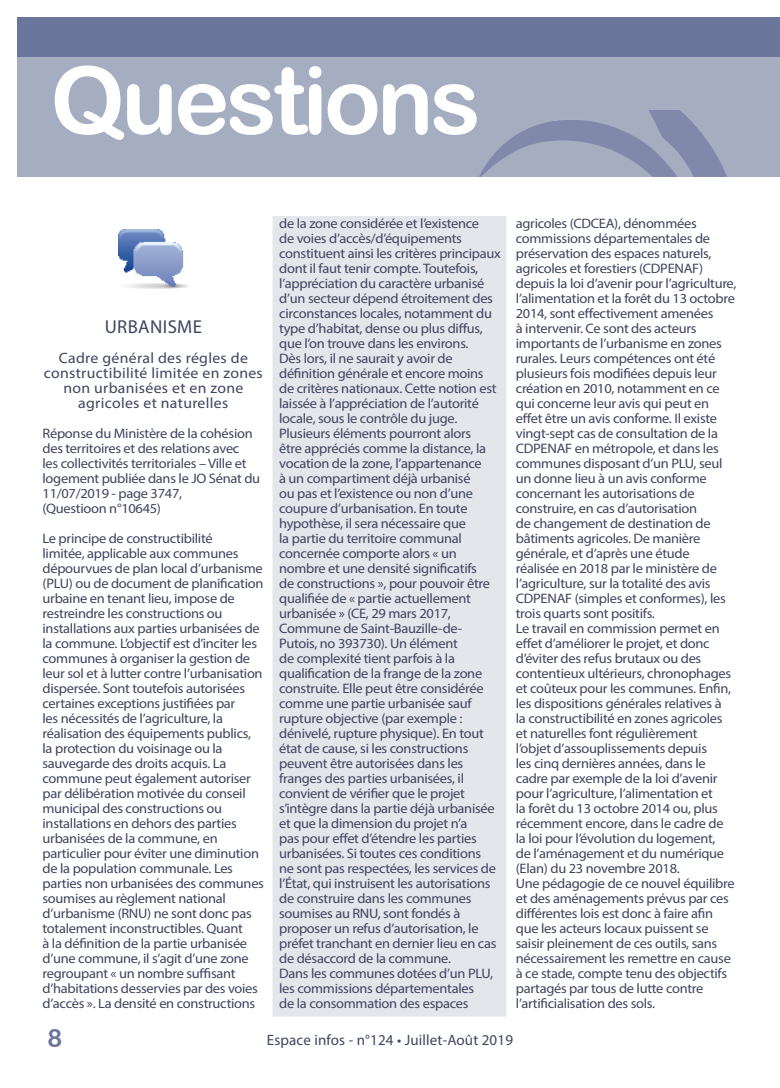
<style>
.page{position:relative;width:780px;height:1088px;background:#fff}
.page>*{position:absolute;margin:0;border:0;box-sizing:border-box;transform-origin:0 0}
.t1{font:93.75px "Arial Rounded MT Bold";letter-spacing:-.04em;color:#fff}
.t2{font:25px "Arial Rounded MT Bold";color:#6c769c}
.Questions_Réponses_t{font:18.75px "Myriad Pro";letter-spacing:.02em;color:#3e455f}
.Questions_Réponses_t-2{font:15px/15px "Myriad Pro";letter-spacing:.02em;color:#3e455f;text-align:center;scale:1.05 1}
.Questions_Réponses_t-3{font:15px "Myriad Pro";letter-spacing:.02em;color:#3e455f}
.Questions_Réponses_t-4{font:13.75px/15px "Myriad Pro";letter-spacing:-.02em;color:#3e455f;scale:1.05 1}
</style>
<div class="page">
<div style="left:271px;top:215px;width:236px;height:803px;background:#e4e6ec;border:1px solid #fff"></div>
<div style="left:18px;top:57px;width:762px;height:120px;background:#a5aec1"></div>
<div style="left:18px;top:18px;width:762px;height:39px;background:#6b769c"></div>
<img style="left:118px;top:230px;width:70px;height:59px">
<img style="left:479px;top:111px;width:248px;height:66px">
<p class="t1" style="left:50px;top:45px;width:432px">Questions</p>
<p class="Questions_Réponses_t" style="left:105px;top:315px;width:99px">URBANISME</p>
<p class="Questions_Réponses_t-2" style="left:44px;top:350px;width:210px">Cadre général des régles de constructibilité limitée en zones non urbanisées et en zone agricoles et naturelles</p>
<p class="Questions_Réponses_t-4" style="left:43px;top:425px;width:209px">Réponse du Ministère de la cohésion des territoires et des relations avec<br>les collectivités territoriales – Ville et logement publiée dans le JO Sénat du 11/07/2019 - page 3747,</p>
<p class="Questions_Réponses_t-4" style="left:43px;top:500px;width:114px">(Questioon n°10645)</p>
<p class="Questions_Réponses_t-4" style="left:43px;top:530px;width:212px">Le principe de constructibilité<br>limitée, applicable aux communes dépourvues de plan local d’urbanisme (PLU) ou de document de planification urbaine en tenant lieu, impose de restreindre les constructions ou installations aux parties urbanisées de la commune. L’objectif est d’inciter les communes à organiser la gestion de leur sol et à lutter contre l’urbanisation dispersée. Sont toutefois autorisées certaines exceptions justifiées par<br>les nécessités de l’agriculture, la réalisation des équipements publics, la protection du voisinage ou la sauvegarde des droits acquis. La commune peut également autoriser par délibération motivée du conseil municipal des constructions ou installations en dehors des parties urbanisées de la commune, en particulier pour éviter une diminution de la population communale. Les parties non urbanisées des communes soumises au règlement national d’urbanisme (RNU) ne sont donc pas totalement inconstructibles. Quant<br>à la définition de la partie urbanisée d’une commune, il s’agit d’une zone regroupant « un nombre suffisant d’habitations desservies par des voies d’accès ». La densité en constructions</p>
<p class="Questions_Réponses_t-4" style="left:279px;top:215px;width:212px">de la zone considérée et l’existence<br>de voies d’accès/d’équipements constituent ainsi les critères principaux dont il faut tenir compte. Toutefois, l’appréciation du caractère urbanisé d’un secteur dépend étroitement des circonstances locales, notamment du type d’habitat, dense ou plus diffus, que l’on trouve dans les environs.</p>
<p class="Questions_Réponses_t-4" style="left:279px;top:350px;width:208px">Dès lors, il ne saurait y avoir de définition générale et encore moins de critères nationaux. Cette notion est laissée à l’appréciation de l’autorité locale, sous le contrôle du juge.<br>Plusieurs éléments pourront alors être appréciés comme la distance, la vocation de la zone, l’appartenance<br>à un compartiment déjà urbanisé<br>ou pas et l’existence ou non d’une coupure d’urbanisation. En toute hypothèse, il sera nécessaire que<br>la partie du territoire communal concernée comporte alors « un nombre et une densité significatifs<br>de constructions », pour pouvoir être qualifiée de « partie actuellement urbanisée » (CE, 29 mars 2017, Commune de Saint-Bauzille-de-Putois, no 393730). Un élément<br>de complexité tient parfois à la qualification de la frange de la zone construite. Elle peut être considérée comme une partie urbanisée sauf rupture objective (par exemple : dénivelé, rupture physique). En tout état de cause, si les constructions peuvent être autorisées dans les franges des parties urbanisées, il convient de vérifier que le projet s’intègre dans la partie déjà urbanisée et que la dimension du projet n’a<br>pas pour effet d’étendre les parties urbanisées. Si toutes ces conditions ne sont pas respectées, les services de l’État, qui instruisent les autorisations de construire dans les communes soumises au RNU, sont fondés à proposer un refus d’autorisation, le préfet tranchant en dernier lieu en cas de désaccord de la commune.</p>
<p class="Questions_Réponses_t-4" style="left:279px;top:965px;width:205px">Dans les communes dotées d’un PLU, les commissions départementales<br>de la consommation des espaces</p>
<p class="Questions_Réponses_t-4" style="left:516px;top:215px;width:211px">agricoles (CDCEA), dénommées commissions départementales de préservation des espaces naturels, agricoles et forestiers (CDPENAF) depuis la loi d’avenir pour l’agriculture, l’alimentation et la forêt du 13 octobre 2014, sont effectivement amenées<br>à intervenir. Ce sont des acteurs importants de l’urbanisme en zones rurales. Leurs compétences ont été plusieurs fois modifiées depuis leur création en 2010, notamment en ce qui concerne leur avis qui peut en effet être un avis conforme. Il existe vingt-sept cas de consultation de la CDPENAF en métropole, et dans les communes disposant d’un PLU, seul un donne lieu à un avis conforme concernant les autorisations de construire, en cas d’autorisation<br>de changement de destination de bâtiments agricoles. De manière générale, et d’après une étude réalisée en 2018 par le ministère de l’agriculture, sur la totalité des avis CDPENAF (simples et conformes), les trois quarts sont positifs.</p>
<p class="Questions_Réponses_t-4" style="left:516px;top:620px;width:207px">Le travail en commission permet en effet d’améliorer le projet, et donc d’éviter des refus brutaux ou des contentieux ultérieurs, chronophages et coûteux pour les communes. Enfin, les dispositions générales relatives à la constructibilité en zones agricoles et naturelles font régulièrement l’objet d’assouplissements depuis<br>les cinq dernières années, dans le cadre par exemple de la loi d’avenir pour l’agriculture, l’alimentation et<br>la forêt du 13 octobre 2014 ou, plus récemment encore, dans le cadre de la loi pour l’évolution du logement, de l’aménagement et du numérique (Elan) du 23 novembre 2018.</p>
<p class="Questions_Réponses_t-4" style="left:516px;top:875px;width:210px">Une pédagogie de ce nouvel équilibre et des aménagements prévus par ces différentes lois est donc à faire afin que les acteurs locaux puissent se saisir pleinement de ces outils, sans nécessairement les remettre en cause à ce stade, compte tenu des objectifs partagés par tous de lutte contre l’artificialisation des sols.</p>
<p class="t2" style="left:47px;top:1023px;width:16px">8</p>
<p class="Questions_Réponses_t-3" style="left:267px;top:1031px;width:247px">Espace infos - n°124 • Juillet-Août 2019</p>
</div>
